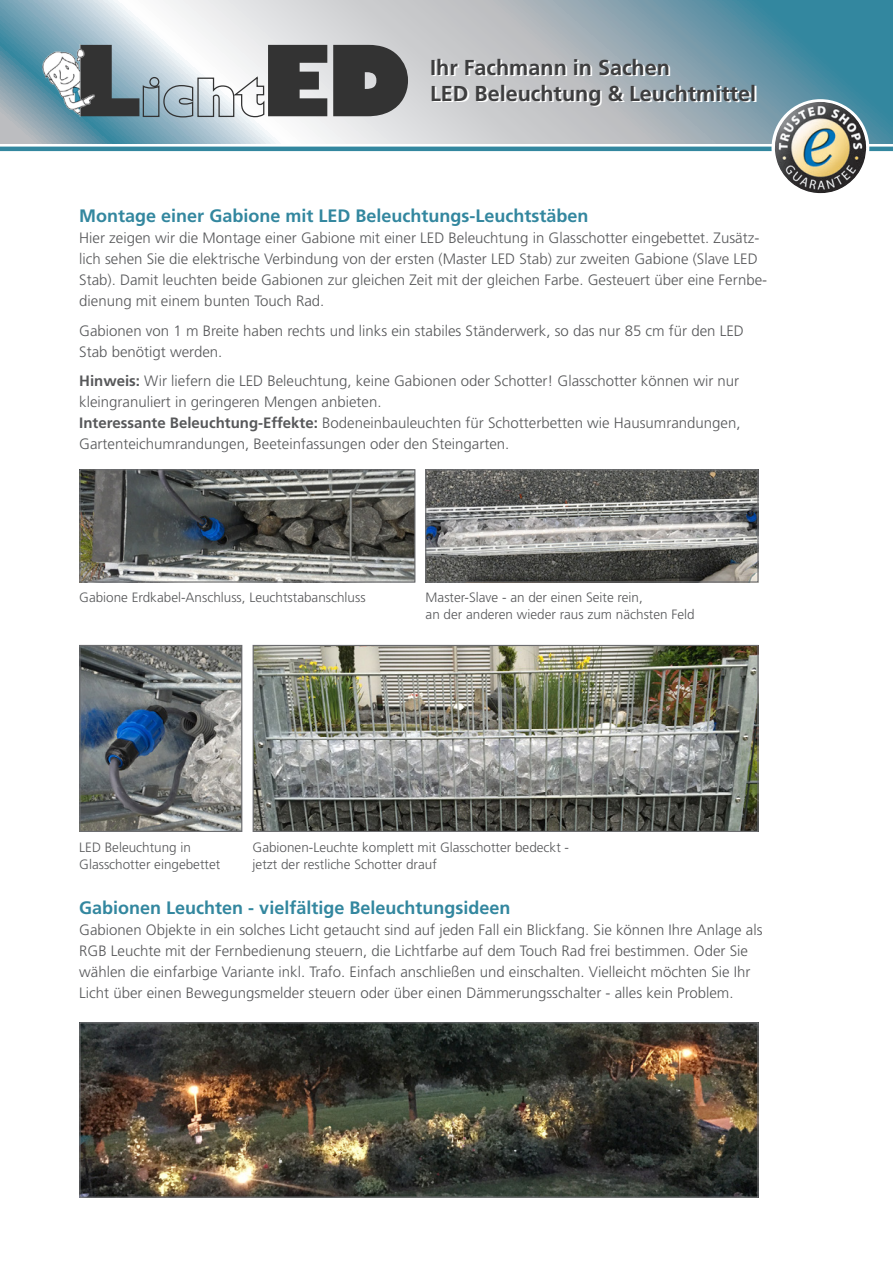
<style>
.page{position:relative;width:893px;height:1263px;background:#fff}
.page>*{position:absolute;margin:0;border:0;box-sizing:border-box;transform-origin:0 0}
.t1{font:700 21.6px/26px "Frutiger";color:#3e3e3f}
.t2{font:700 18px "Frutiger";color:#33879f}
.t3{font:300 15px/21px "Frutiger";color:#57585a}
.t4{font:300 13.5px/16.5px "Frutiger";color:#57585a}
.s1{font-weight:700}
</style>
<div class="page">
<svg style="left:0;top:0;width:893px;height:143px;background:#9eb6c0"></svg>
<svg style="left:80px;top:45px;width:328px;height:73px"></svg>
<img style="left:42px;top:45px;width:59px;height:71px">
<hr style="left:0;top:147px;width:893px;height:4px;background:#33879f">
<div style="left:771px;top:99px;width:98px;height:98px;background:#fff;border-radius:50%"></div>
<img style="left:775px;top:102px;width:91px;height:91px">
<img style="left:81px;top:471px;width:332px;height:110px">
<div style="left:79px;top:469px;width:336px;height:114px;border:1px solid #6c6d70"></div>
<img style="left:81px;top:647px;width:159px;height:183px">
<div style="left:79px;top:645px;width:163px;height:187px;border:1px solid #6c6d70"></div>
<img style="left:427px;top:471px;width:330px;height:110px">
<div style="left:425px;top:469px;width:334px;height:114px;border:1px solid #6c6d70"></div>
<img style="left:255px;top:647px;width:502px;height:183px">
<div style="left:253px;top:645px;width:506px;height:187px;border:1px solid #6c6d70"></div>
<img style="left:81px;top:1024px;width:676px;height:172px">
<div style="left:79px;top:1022px;width:680px;height:176px;border:1px solid #6c6d70"></div>
<h1 class="t1" style="left:430px;top:54px;width:328px">Ihr Fachmann in Sachen<br>LED Beleuchtung &amp; Leuchtmittel</h1>
<p class="t2" style="left:79px;top:206px;width:511px">Montage einer Gabione mit LED Beleuchtungs-Leuchtstäben</p>
<p class="t3" style="left:79px;top:228px;width:689px">Hier zeigen wir die Montage einer Gabione mit einer LED Beleuchtung in Glasschotter eingebettet. Zusätz&shy;lich sehen Sie die elektrische Verbindung von der ersten (Master LED Stab) zur zweiten Gabione (Slave LED Stab). Damit leuchten beide Gabionen zur gleichen Zeit mit der gleichen Farbe. Gesteuert über eine Fernbe&shy;dienung mit einem bunten Touch Rad.</p>
<p class="t3" style="left:79px;top:320px;width:666px">Gabionen von 1 m Breite haben rechts und links ein stabiles Ständerwerk, so das nur 85 cm für den LED<br>Stab benötigt werden.</p>
<p class="t3" style="left:79px;top:371px;width:663px"><span class="s1">Hinweis:</span> Wir liefern die LED Beleuchtung, keine Gabionen oder Schotter! Glasschotter können wir nur kleingranuliert in geringeren Mengen anbieten.<br><span class="s1">Interessante Beleuchtung-Effekte:</span> Bodeneinbauleuchten für Schotterbetten wie Hausumrandungen, Gartenteichumrandungen, Beeteinfassungen oder den Steingarten.</p>
<p class="t4" style="left:79px;top:589px;width:288px">Gabione Erdkabel-Anschluss, Leuchtstabanschluss</p>
<p class="t4" style="left:426px;top:589px;width:271px">Master-Slave - an der einen Seite rein,<br>an der anderen wieder raus zum nächsten Feld</p>
<p class="t4" style="left:79px;top:839px;width:142px">LED Beleuchtung in<br>Glasschotter eingebettet</p>
<p class="t4" style="left:253px;top:839px;width:318px">Gabionen-Leuchte komplett mit Glasschotter bedeckt - jetzt der restliche Schotter drauf</p>
<p class="t2" style="left:79px;top:898px;width:433px">Gabionen Leuchten - vielfältige Beleuchtungsideen</p>
<p class="t3" style="left:79px;top:920px;width:685px">Gabionen Objekte in ein solches Licht getaucht sind auf jeden Fall ein Blickfang. Sie können Ihre Anlage als RGB Leuchte mit der Fernbedienung steuern, die Lichtfarbe auf dem Touch Rad frei bestimmen. Oder Sie wählen die einfarbige Variante inkl. Trafo. Einfach anschließen und einschalten. Vielleicht möchten Sie Ihr Licht über einen Bewegungsmelder steuern oder über einen Dämmerungsschalter - alles kein Problem.</p>
</div>
